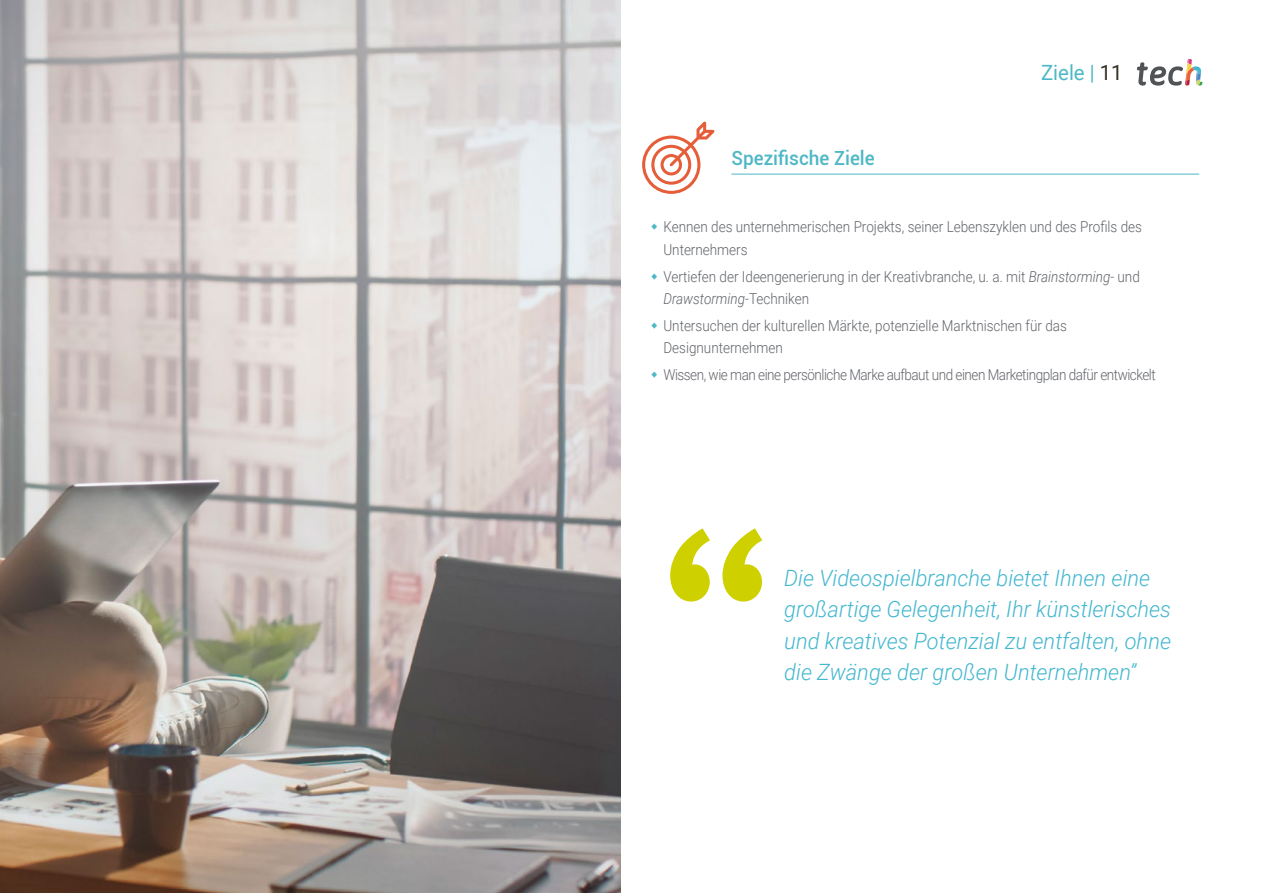
<style>
.page{position:relative;width:1263px;height:893px;background:#fff}
.page>*{position:absolute;margin:0;border:0;box-sizing:border-box;transform-origin:0 0}
.t1{font:italic 300 22.5px/31.5px "Roboto";color:#43b7cf}
.t2{font:21px "Roboto";color:#4db7c5}
.t3{font:500 19.5px "Roboto";color:#4db7c5}
.t4{font:300 15px/22.5px "Roboto";color:#61646a;scale:.9 1}
.t5{font:300 15px "Roboto";letter-spacing:-.035em;color:#61646a;scale:.9 1}
.s1{color:#312e20}
.s2{font-style:italic}
</style>
<div class="page">
<hr style="left:731px;top:174px;width:468px;height:1px;background:#4db7c5">
<img style="left:0;top:0;width:621px;height:893px">
<svg style="left:1137px;top:59px;width:65px;height:27px"></svg>
<svg style="left:670px;top:528px;width:92px;height:74px"></svg>
<svg style="left:642px;top:121px;width:72px;height:73px"></svg>
<h3 class="t3" style="left:731px;top:145px;width:145px">Spezifische Ziele</h3>
<h2 class="t2" style="left:1041px;top:57px;width:83px">Ziele | <span class="s1">11</span></h2>
<p class="t4" style="left:663px;top:215px;width:533px">Kennen des unternehmerischen Projekts, seiner Lebenszyklen und des Profils des<br>Unternehmers</p>
<p class="t4" style="left:663px;top:264px;width:531px">Vertiefen der Ideengenerierung in der Kreativbranche, u. a. mit <span class="s2">Brainstorming</span>- und<br><span class="s2">Drawstorming</span>-Techniken</p>
<p class="t4" style="left:663px;top:314px;width:450px">Untersuchen der kulturellen Märkte, potenzielle Marktnischen für das<br>Designunternehmen</p>
<p class="t5" style="left:663px;top:364px;width:549px">Wissen, wie man eine persönliche Marke aufbaut und einen Marketingplan dafür entwickelt</p>
<h1 class="t1" style="left:784px;top:561px;width:388px">Die Videospielbranche bietet Ihnen eine großartige Gelegenheit, Ihr künstlerisches und kreatives Potenzial zu entfalten, ohne die Zwänge der großen Unternehmen”</h1>
</div>
